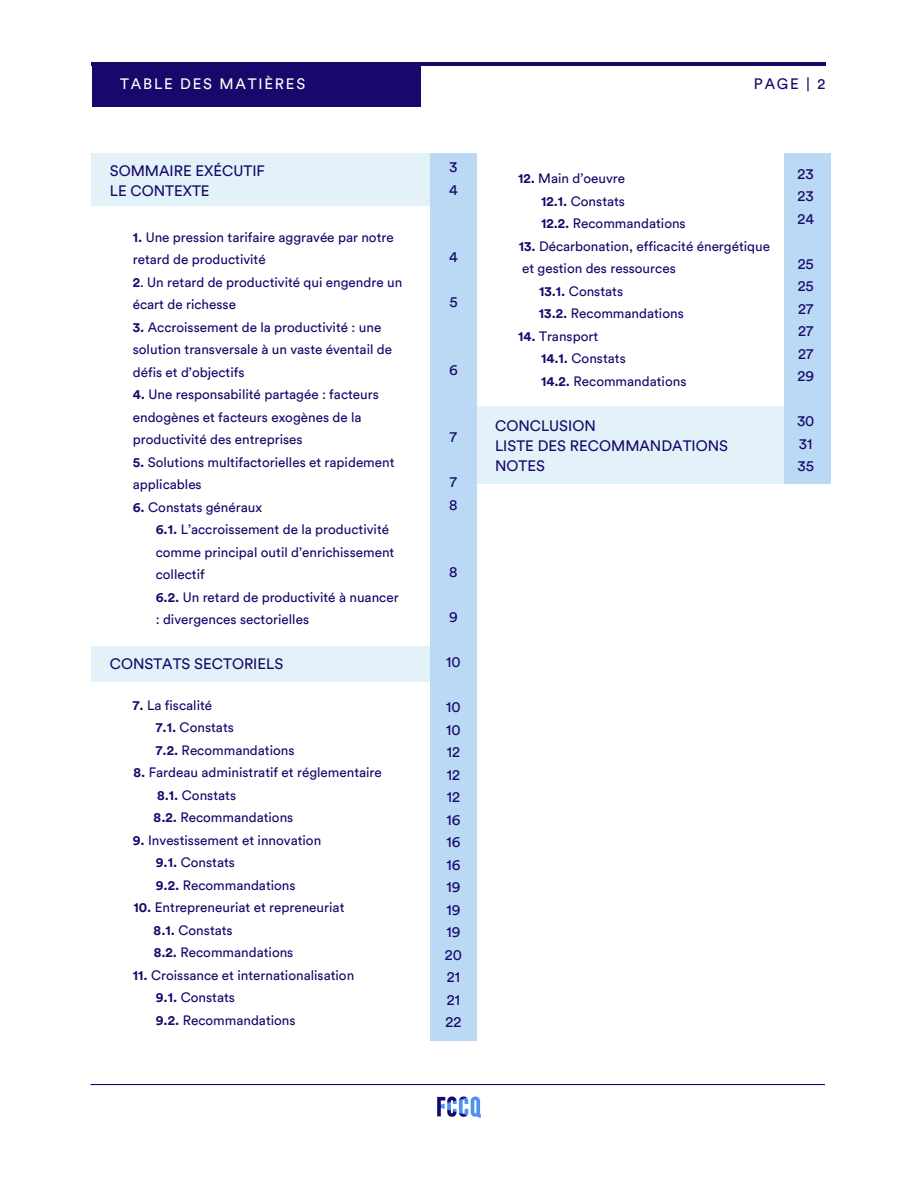
<style>
.page{position:relative;width:918px;height:1188px;background:#fff}
.page>*{position:absolute;margin:0;border:0;box-sizing:border-box;transform-origin:0 0}
.t1{font:15px/22.5px "Circular Std";color:#17086b}
.t2{font:15px "Circular Std";letter-spacing:.12em;color:#fff}
.t3{font:13.5px/22.5px "Circular Std";color:#17086b}
.s1{font-weight:700}
</style>
<div class="page">
<hr style="left:92px;top:62px;width:734px;height:4px;background:#17086b">
<div style="left:92px;top:63px;width:328px;height:44px;background:#17086b"></div>
<div style="left:92px;top:153px;width:367px;height:53px;background:#e3f2f8"></div>
<div style="left:92px;top:646px;width:367px;height:35px;background:#e3f2f8"></div>
<div style="left:477px;top:406px;width:348px;height:77px;background:#e3f2f8"></div>
<div style="left:430px;top:153px;width:47px;height:888px;background:#bbd9f4"></div>
<div style="left:784px;top:153px;width:46px;height:330px;background:#bbd9f4"></div>
<img style="left:437px;top:1096px;width:44px;height:22px">
<hr style="left:90px;top:1084px;width:735px;height:1px;background:#17086b">
<h1 class="t2" style="left:120px;top:76px;width:187px">TABLE DES MATIÈRES</h1>
<p class="t1" style="left:110px;top:161px;width:156px;line-height:20.2px">SOMMAIRE EXÉCUTIF<br>LE CONTEXTE</p>
<h1 class="t3" style="left:133px;top:227px;width:263px"><span class="s1">1.</span> Une pression tarifaire aggravée par notre retard de productivité</h1>
<h1 class="t3" style="left:133px;top:272px;width:271px"><span class="s1">2</span>. Un retard de productivité qui engendre un écart de richesse</h1>
<p class="t3" style="left:133px;top:317px;width:261px"><span class="s1">3.</span> Accroissement de la productivité : une solution transversale à un vaste éventail de défis et d’objectifs</p>
<p class="t3" style="left:133px;top:384px;width:248px"><span class="s1">4.</span> Une responsabilité partagée : facteurs endogènes et facteurs exogènes de la productivité des entreprises</p>
<p class="t3" style="left:133px;top:452px;width:263px"><span class="s1">5.</span> Solutions multifactorielles et rapidement applicables</p>
<p class="t3" style="left:133px;top:497px;width:131px"><span class="s1">6.</span> Constats généraux</p>
<p class="t3" style="left:156px;top:519px;width:240px"><span class="s1">6.1.</span> L’accroissement de la productivité comme principal outil d’enrichissement collectif</p>
<p class="t3" style="left:156px;top:587px;width:244px"><span class="s1">6.2.</span> Un retard de productivité à nuancer : divergences sectorielles</p>
<p class="t1" style="left:110px;top:654px;width:175px">CONSTATS SECTORIELS</p>
<p class="t3" style="left:133px;top:695px;width:81px"><span class="s1">7.</span> La fiscalité</p>
<p class="t3" style="left:156px;top:717px;width:80px"><span class="s1">7.1.</span> Constats</p>
<p class="t3" style="left:156px;top:740px;width:140px"><span class="s1">7.2.</span> Recommandations</p>
<h1 class="t3" style="left:133px;top:762px;width:250px"><span class="s1">8.</span> Fardeau administratif et réglementaire</h1>
<h1 class="t3" style="left:157px;top:785px;width:81px"><span class="s1">8.1.</span> Constats</h1>
<h1 class="t3" style="left:154px;top:807px;width:141px"><span class="s1">8.2.</span> Recommandations</h1>
<h1 class="t3" style="left:133px;top:830px;width:190px"><span class="s1">9.</span> Investissement et innovation</h1>
<h1 class="t3" style="left:156px;top:852px;width:81px"><span class="s1">9.1.</span> Constats</h1>
<h1 class="t3" style="left:156px;top:875px;width:141px"><span class="s1">9.2.</span> Recommandations</h1>
<h1 class="t3" style="left:133px;top:897px;width:213px"><span class="s1">10.</span> Entrepreneuriat et repreneuriat</h1>
<h1 class="t3" style="left:154px;top:920px;width:81px"><span class="s1">8.1.</span> Constats</h1>
<h1 class="t3" style="left:154px;top:942px;width:141px"><span class="s1">8.2.</span> Recommandations</h1>
<h1 class="t3" style="left:133px;top:965px;width:223px"><span class="s1">11.</span> Croissance et internationalisation</h1>
<h1 class="t3" style="left:156px;top:987px;width:81px"><span class="s1">9.1.</span> Constats</h1>
<h1 class="t3" style="left:156px;top:1010px;width:141px"><span class="s1">9.2.</span> Recommandations</h1>
<p class="t1" style="left:449px;top:156px;width:10px">3<br>4</p>
<p class="t1" style="left:449px;top:246px;width:10px">4</p>
<p class="t1" style="left:449px;top:291px;width:10px">5</p>
<p class="t1" style="left:449px;top:359px;width:10px">6</p>
<p class="t1" style="left:450px;top:426px;width:9px">7</p>
<p class="t1" style="left:450px;top:471px;width:9px">7</p>
<p class="t1" style="left:449px;top:494px;width:10px">8</p>
<p class="t1" style="left:449px;top:561px;width:10px">8</p>
<p class="t1" style="left:449px;top:606px;width:10px">9</p>
<p class="t1" style="left:446px;top:651px;width:16px">10</p>
<p class="t1" style="left:445px;top:696px;width:19px">10<br>10<br>12<br>12<br>12<br>16<br>16<br>16<br>19<br>19<br>19<br>20<br>21<br>21</p>
<p class="t1" style="left:446px;top:1011px;width:17px">22</p>
<p class="t1" style="left:754px;top:74px;width:73px">PAGE | 2</p>
<h1 class="t3" style="left:518px;top:168px;width:109px"><span class="s1">12.</span> Main d’oeuvre</h1>
<h1 class="t3" style="left:541px;top:190px;width:86px"><span class="s1">12.1.</span> Constats</h1>
<h1 class="t3" style="left:541px;top:213px;width:146px"><span class="s1">12.2.</span> Recommandations</h1>
<p class="t3" style="left:519px;top:235px;width:253px"><span class="s1">13.</span> Décarbonation, efficacité énergétique</p>
<p class="t3" style="left:522px;top:258px;width:155px">et gestion des ressources</p>
<p class="t3" style="left:539px;top:280px;width:86px"><span class="s1">13.1.</span> Constats</p>
<p class="t3" style="left:539px;top:303px;width:146px"><span class="s1">13.2.</span> Recommandations</p>
<p class="t3" style="left:518px;top:325px;width:82px"><span class="s1">14.</span> Transport</p>
<p class="t3" style="left:541px;top:348px;width:86px"><span class="s1">14.1.</span> Constats</p>
<p class="t3" style="left:541px;top:370px;width:147px"><span class="s1">14.2.</span> Recommandations</p>
<p class="t1" style="left:495px;top:416px;width:234px;line-height:20.2px">CONCLUSION<br>LISTE DES RECOMMANDATIONS<br>NOTES</p>
<p class="t1" style="left:798px;top:163px;width:18px;text-align:justify">23<br>23<br>24</p>
<p class="t1" style="left:797px;top:253px;width:18px;text-align:justify">25<br>25<br>27<br>27<br>27<br>29</p>
<p class="t1" style="left:797px;top:410px;width:19px">30<br>31<br>35</p>
</div>
